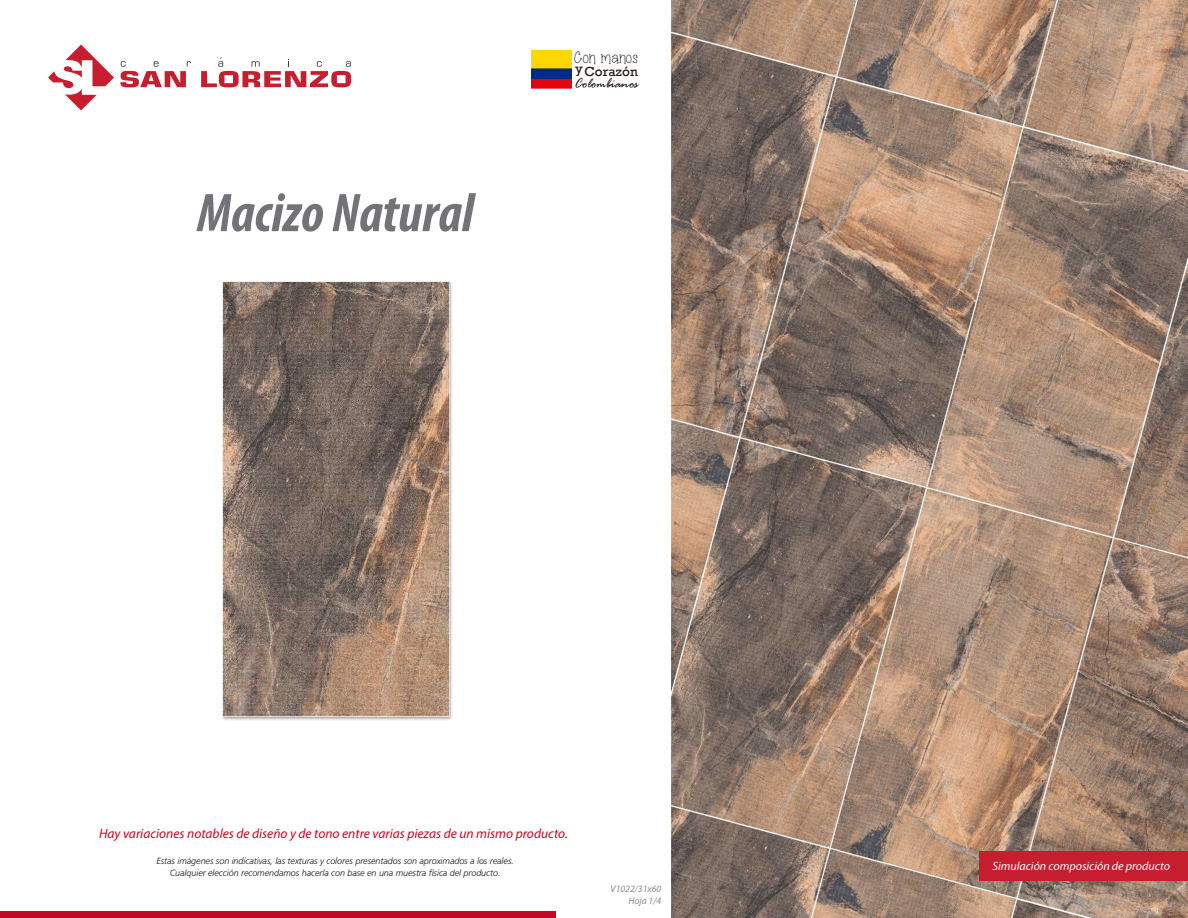
<style>
.page{position:relative;width:1188px;height:918px;background:#fff}
.page>*{position:absolute;margin:0;border:0;box-sizing:border-box;transform-origin:0 0}
.t1{font:italic 700 condensed 54.9px "Myriad Pro";color:#737277}
.t2{font:16.95px "Miss Smarty Pants Skinny";letter-spacing:.01em;color:#1f1410}
.t3{font:italic 15px "Rage";letter-spacing:-.01em;color:#1f1410}
.t4{font:italic 13.5px "Myriad Pro";color:#c50824}
.t5{font:13.5px "Rockwell";letter-spacing:.01em;color:#1f1410}
.t6{font:italic 12px "Myriad Pro";color:#fff}
.t7{font:italic 9.75px/11.6px "Myriad Pro";color:#89878c;text-align:right}
.t8{font:italic 300 9px/12px "Frutiger LT Std";letter-spacing:-.005em;color:#1f1410;text-align:center}
</style>
<div class="page">
<svg style="left:531px;top:79px;width:41px;height:9px"></svg>
<div style="left:531px;top:68px;width:41px;height:11px;background:#002b86"></div>
<svg style="left:531px;top:51px;width:41px;height:17px"></svg>
<svg style="left:48px;top:45px;width:66px;height:65px"></svg>
<svg style="left:201px;top:57px;width:150px;height:30px"></svg>
<svg style="left:120px;top:61px;width:71px;height:26px"></svg>
<img style="left:671px;top:0;width:517px;height:918px">
<img style="left:222px;top:281px;width:230px;height:439px">
<img style="left:223px;top:283px;width:226px;height:434px">
<div style="left:979px;top:851px;width:209px;height:30px;background:#c61d2f"></div>
<div style="left:0;top:911px;width:556px;height:7px;background:#c50824"></div>
<h1 class="t1" style="left:197px;top:184px;width:278px">Macizo Natural</h1>
<h2 class="t2" style="left:574px;top:48px;width:65px">Con manos</h2>
<h3 class="t5" style="left:584px;top:63px;width:55px">Corazón</h3>
<h3 class="t3" style="left:574px;top:76px;width:66px">Colombianos</h3>
<h3 class="t5" style="left:575px;top:60px;width:9px">y</h3>
<h3 class="t4" style="left:99px;top:825px;width:470px">Hay variaciones notables de diseño y de tono entre varias piezas de un mismo producto.</h3>
<p class="t8" style="left:156px;top:855px;width:359px">Estas imágenes son indicativas, las texturas y colores presentados son aproximados a los reales.<br>Cualquier elección recomendamos hacerla con base en una muestra física del producto.</p>
<h3 class="t6" style="left:993px;top:859px;width:179px">Simulación composición de producto</h3>
<p class="t7" style="left:611px;top:883px;width:52px">V1022/31x60<br>Hoja 1/4</p>
</div>
